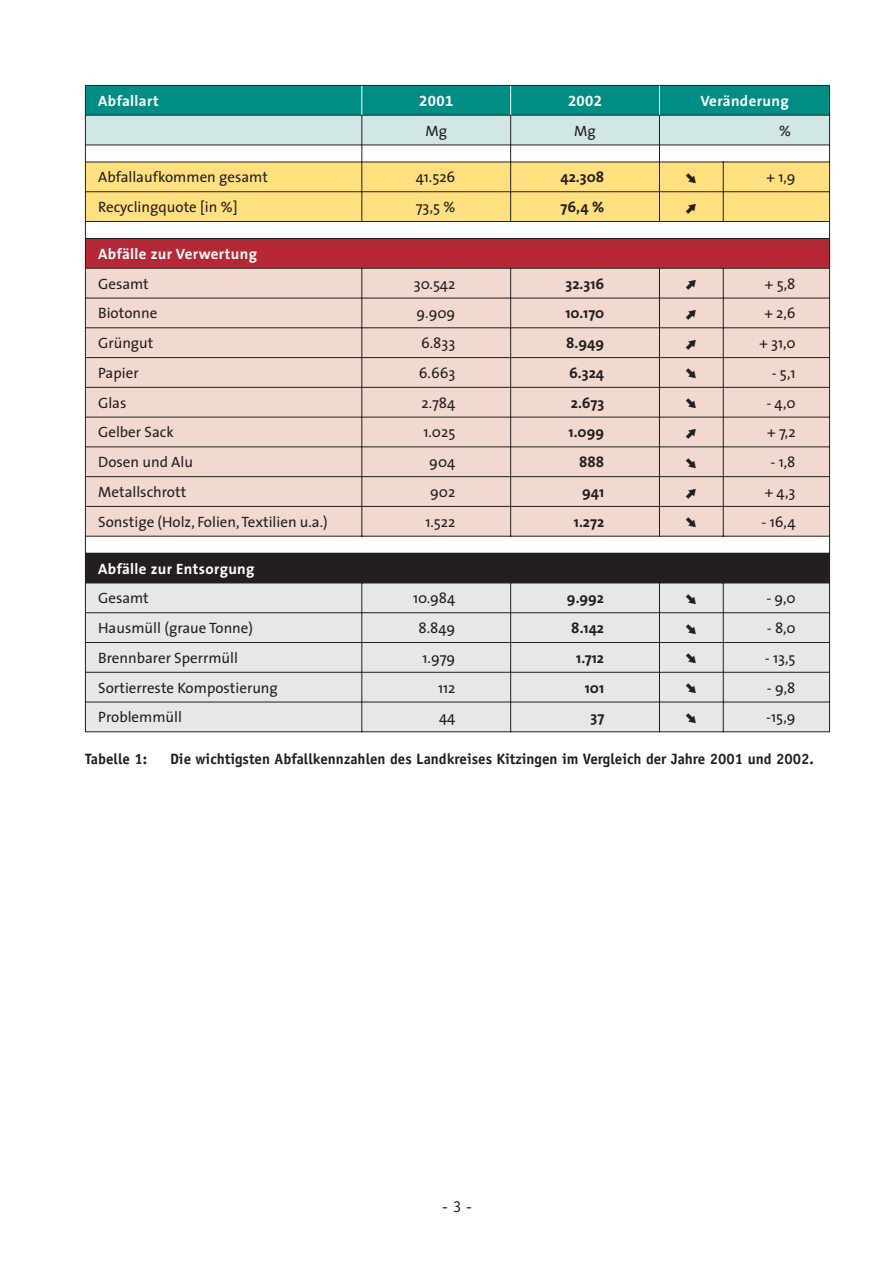
<style>
.page{position:relative;width:893px;height:1263px;background:#fff}
.page>*{position:absolute;margin:0;border:0;box-sizing:border-box;transform-origin:0 0}
.t1{font:16.5px "Officina Sans";color:#231f20}
.t2{font:15px "The Sans";color:#231f20}
.t3{font:700 15px "Officina Sans";color:#231f20}
.t4{font:700 15px "The Sans";color:#231f20}
.t5{font:700 15px "The Sans";letter-spacing:.025em;color:#fff}
.t6{font:15px "Zeal";color:#231f20}
.t7{font:15px "The Sans Bold Expert";letter-spacing:.025em;color:#fff}
</style>
<div class="page">
<svg style="left:84px;top:114px;width:747px;height:619px;background:#d6c2bf"></svg>
<svg style="left:85px;top:85px;width:745px;height:136px;background:#b5caa0"></svg>
<p class="t5" style="left:98px;top:88px;width:62px">Abfallart</p>
<p class="t7" style="left:419px;top:88px;width:36px">2001</p>
<p class="t7" style="left:568px;top:88px;width:36px">2002</p>
<p class="t5" style="left:700px;top:88px;width:90px">Veränderung</p>
<p class="t2" style="left:425px;top:118px;width:23px">Mg</p>
<p class="t2" style="left:574px;top:118px;width:23px">Mg</p>
<p class="t2" style="left:779px;top:118px;width:13px">%</p>
<p class="t2" style="left:98px;top:165px;width:171px">Abfallaufkommen gesamt</p>
<p class="t2" style="left:416px;top:165px;width:41px">41.526</p>
<p class="t4" style="left:560px;top:165px;width:45px">42.308</p>
<p class="t6" style="left:684px;top:171px;width:16px">l</p>
<p class="t2" style="left:767px;top:165px;width:30px">+ 1,9</p>
<p class="t2" style="left:98px;top:195px;width:141px">Recyclingquote [in %]</p>
<p class="t2" style="left:416px;top:195px;width:41px">73,5 %</p>
<p class="t4" style="left:561px;top:194px;width:45px">76,4 %</p>
<p class="t6" style="left:684px;top:201px;width:16px">j</p>
<p class="t5" style="left:98px;top:241px;width:160px">Abfälle zur Verwertung</p>
<p class="t2" style="left:98px;top:271px;width:52px">Gesamt</p>
<p class="t2" style="left:414px;top:271px;width:43px">30.542</p>
<p class="t4" style="left:565px;top:271px;width:40px">32.316</p>
<p class="t6" style="left:684px;top:277px;width:16px">j</p>
<p class="t2" style="left:765px;top:271px;width:32px">+ 5,8</p>
<p class="t2" style="left:98px;top:301px;width:61px">Biotonne</p>
<p class="t2" style="left:417px;top:301px;width:40px">9.909</p>
<p class="t4" style="left:565px;top:301px;width:40px">10.170</p>
<p class="t6" style="left:684px;top:307px;width:16px">j</p>
<p class="t2" style="left:764px;top:301px;width:33px">+ 2,6</p>
<p class="t2" style="left:98px;top:331px;width:57px">Grüngut</p>
<p class="t2" style="left:421px;top:331px;width:36px">6.833</p>
<p class="t4" style="left:566px;top:330px;width:39px">8.949</p>
<p class="t6" style="left:684px;top:337px;width:16px">j</p>
<p class="t2" style="left:760px;top:331px;width:37px">+ 31,0</p>
<p class="t2" style="left:98px;top:360px;width:42px">Papier</p>
<p class="t2" style="left:419px;top:360px;width:38px">6.663</p>
<p class="t4" style="left:569px;top:360px;width:36px">6.324</p>
<p class="t6" style="left:684px;top:366px;width:16px">l</p>
<p class="t2" style="left:772px;top:360px;width:25px">- 5,1</p>
<p class="t2" style="left:98px;top:390px;width:30px">Glas</p>
<p class="t2" style="left:422px;top:390px;width:35px">2.784</p>
<p class="t4" style="left:571px;top:390px;width:35px">2.673</p>
<p class="t6" style="left:684px;top:396px;width:16px">l</p>
<p class="t2" style="left:766px;top:390px;width:31px">- 4,0</p>
<p class="t2" style="left:98px;top:420px;width:77px">Gelber Sack</p>
<p class="t2" style="left:423px;top:420px;width:33px">1.025</p>
<p class="t4" style="left:569px;top:420px;width:37px">1.099</p>
<p class="t6" style="left:684px;top:426px;width:16px">j</p>
<p class="t2" style="left:767px;top:420px;width:30px">+ 7,2</p>
<p class="t2" style="left:98px;top:450px;width:96px">Dosen und Alu</p>
<p class="t2" style="left:429px;top:450px;width:28px">904</p>
<p class="t4" style="left:579px;top:450px;width:27px">888</p>
<p class="t6" style="left:684px;top:456px;width:16px">l</p>
<p class="t2" style="left:771px;top:450px;width:26px">- 1,8</p>
<p class="t2" style="left:98px;top:479px;width:90px">Metallschrott</p>
<p class="t2" style="left:430px;top:479px;width:27px">902</p>
<p class="t4" style="left:582px;top:479px;width:24px">941</p>
<p class="t6" style="left:684px;top:485px;width:16px">j</p>
<p class="t2" style="left:765px;top:479px;width:32px">+ 4,3</p>
<p class="t2" style="left:98px;top:509px;width:231px">Sonstige (Holz, Folien, Textilien u.a.)</p>
<p class="t2" style="left:425px;top:509px;width:31px">1.522</p>
<p class="t4" style="left:574px;top:509px;width:32px">1.272</p>
<p class="t6" style="left:684px;top:515px;width:16px">l</p>
<p class="t2" style="left:761px;top:509px;width:36px">- 16,4</p>
<p class="t5" style="left:98px;top:556px;width:158px">Abfälle zur Entsorgung</p>
<p class="t2" style="left:98px;top:586px;width:52px">Gesamt</p>
<p class="t2" style="left:413px;top:586px;width:44px">10.984</p>
<p class="t4" style="left:567px;top:586px;width:39px">9.992</p>
<p class="t6" style="left:684px;top:592px;width:16px">l</p>
<p class="t2" style="left:766px;top:586px;width:31px">- 9,0</p>
<p class="t2" style="left:98px;top:615px;width:156px">Hausmüll (graue Tonne)</p>
<p class="t2" style="left:418px;top:615px;width:38px">8.849</p>
<p class="t4" style="left:571px;top:615px;width:34px">8.142</p>
<p class="t6" style="left:684px;top:622px;width:16px">l</p>
<p class="t2" style="left:767px;top:615px;width:30px">- 8,0</p>
<p class="t2" style="left:98px;top:645px;width:141px">Brennbarer Sperrmüll</p>
<p class="t2" style="left:423px;top:645px;width:34px">1.979</p>
<p class="t4" style="left:576px;top:645px;width:29px">1.712</p>
<p class="t6" style="left:684px;top:651px;width:16px">l</p>
<p class="t2" style="left:765px;top:645px;width:32px">- 13,5</p>
<p class="t2" style="left:98px;top:675px;width:181px">Sortierreste Kompostierung</p>
<p class="t2" style="left:438px;top:675px;width:19px">112</p>
<p class="t4" style="left:585px;top:675px;width:21px">101</p>
<p class="t6" style="left:684px;top:681px;width:16px">l</p>
<p class="t2" style="left:767px;top:675px;width:30px">- 9,8</p>
<p class="t2" style="left:98px;top:705px;width:85px">Problemmüll</p>
<p class="t2" style="left:439px;top:705px;width:18px">44</p>
<p class="t4" style="left:590px;top:705px;width:15px">37</p>
<p class="t6" style="left:684px;top:711px;width:16px">l</p>
<p class="t2" style="left:766px;top:705px;width:31px">-15,9</p>
<p class="t3" style="left:85px;top:749px;width:64px">Tabelle 1:</p>
<p class="t3" style="left:170px;top:749px;width:645px">Die wichtigsten Abfallkennzahlen des Landkreises Kitzingen im Vergleich der Jahre 2001 und 2002.</p>
<p class="t1" style="left:442px;top:1196px;width:31px">- 3 -</p>
</div>
